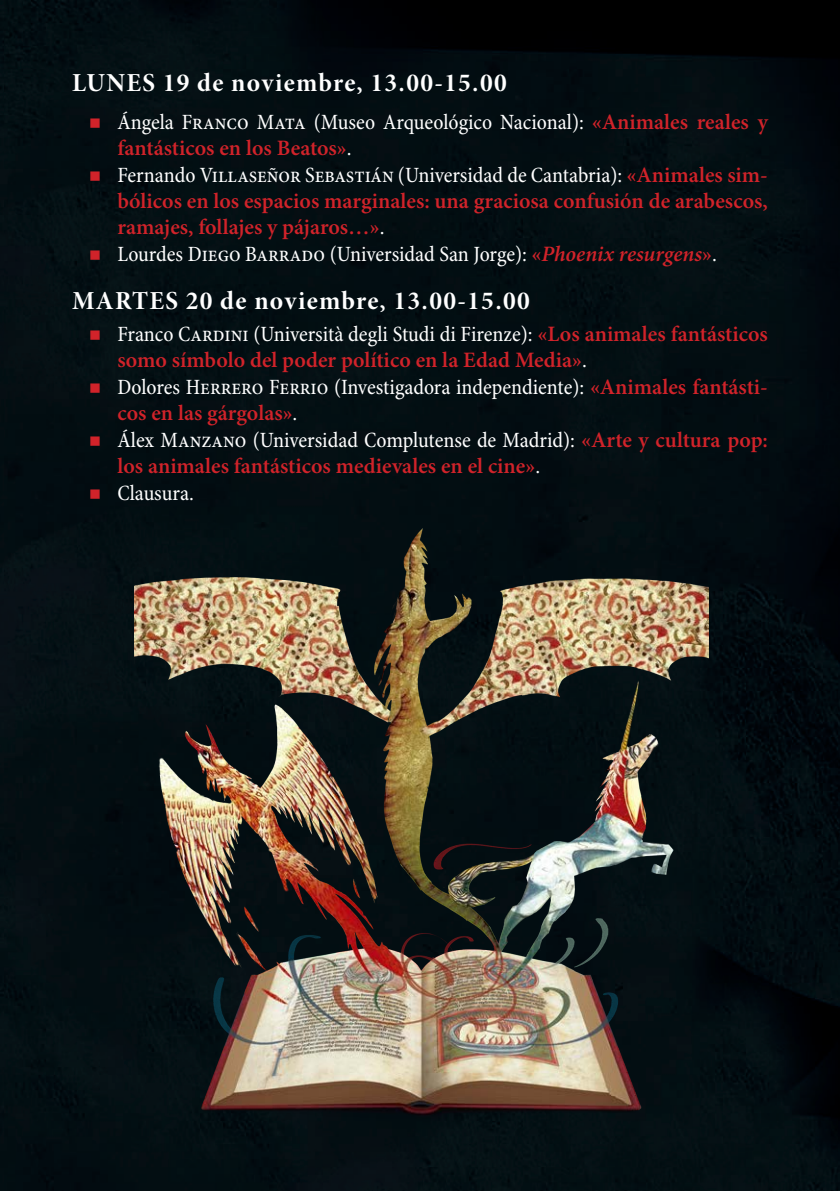
<style>
.page{position:relative;width:840px;height:1191px;background:#fff}
.page>*{position:absolute;margin:0;border:0;box-sizing:border-box;transform-origin:0 0}
.t1{font:26px "Minion Pro Bold Subh";letter-spacing:.05em;color:#fff}
.t2{font:600 22px/26.4px "Minion Pro";color:#d1232a}
.t3{font:condensed 22px/26.4px "Minion Pro";letter-spacing:-.005em;color:#fff}
.s1{color:#d1232a}
.s2{font-weight:600;font-stretch:normal;color:#d1232a}
.s3{font-weight:400;font-stretch:condensed;color:#fff}
.s4{font-weight:600;font-style:italic;font-stretch:normal;color:#d1232a}
</style>
<div class="page">
<img style="left:3px;top:0;width:836px;height:1191px">
<hr style="left:0;top:0;width:3px;height:1191px;background:#040f13">
<img style="left:134px;top:522px;width:574px;height:597px">
<p class="t1" style="left:72px;top:67px;width:436px">LUNES 19 de noviembre, 13.00-15.00</p>
<p class="t3" style="left:117px;top:109px;width:651px;text-indent:-28px"><span class="s1">■</span> Ángela Franco Mata (Museo Arqueológico Nacional): <span class="s2">«Animales reales y fantásticos en los Beatos»</span>.</p>
<p class="t2" style="left:117px;top:162px;width:651px;text-align:justify;text-indent:-28px">■ <span class="s3">Fernando Villaseñor Sebastián (Universidad de Cantabria):</span> «Animales sim&shy;bólicos en los espacios marginales: una graciosa confusión de arabescos, ramajes, follajes y pájaros…»<span class="s3">.</span></p>
<p class="t3" style="left:89px;top:241px;width:629px"><span class="s1">■</span> Lourdes Diego Barrado (Universidad San Jorge): <span class="s2">«</span><span class="s4">Phoenix resurgens</span><span class="s2">»</span>.</p>
<p class="t1" style="left:72px;top:285px;width:459px">MARTES 20 de noviembre, 13.00-15.00</p>
<p class="t2" style="left:117px;top:322px;width:651px;text-indent:-28px">■ <span class="s3">Franco Cardini (Università degli Studi di Firenze):</span> «Los animales fantásticos somo símbolo del poder político en la Edad Media»<span class="s3">.</span></p>
<p class="t3" style="left:117px;top:374px;width:651px;text-indent:-28px"><span class="s1">■</span> Dolores Herrero Ferrio (Investigadora independiente): <span class="s2">«Animales fantásti&shy;cos en las gárgolas»</span>.</p>
<p class="t2" style="left:117px;top:427px;width:651px;text-indent:-28px">■ <span class="s3">Álex Manzano (Universidad Complutense de Madrid):</span> «Arte y cultura pop: los animales fantásticos medievales en el cine»<span class="s3">.</span></p>
<p class="t3" style="left:89px;top:480px;width:106px"><span class="s1">■</span> Clausura.</p>
</div>
